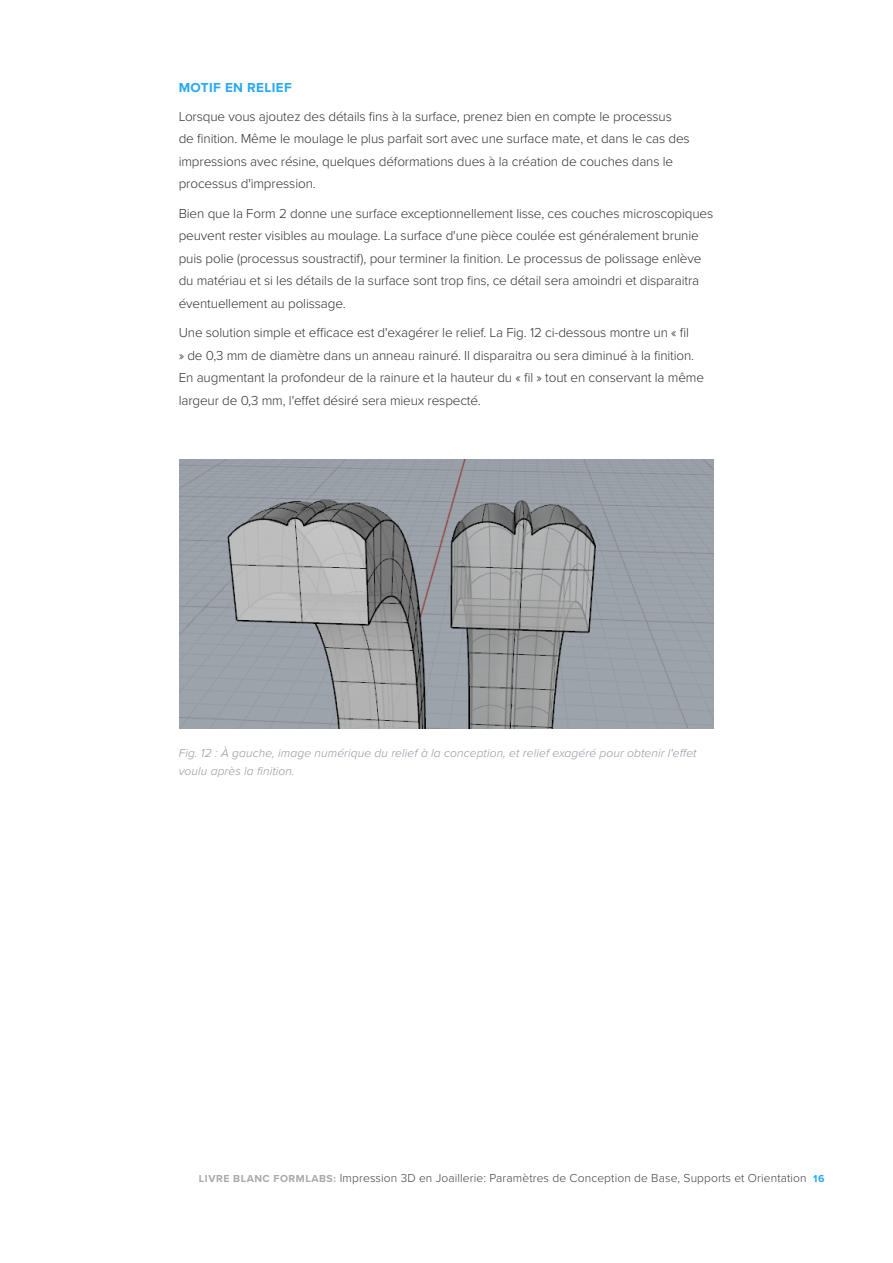
<style>
.page{position:relative;width:893px;height:1263px;background:#fff}
.page>*{position:absolute;margin:0;border:0;box-sizing:border-box;transform-origin:0 0}
.t1{font:300 13.5px/22.5px "Proxima Nova";letter-spacing:-.01em;color:#323238}
.t2{font:700 13.5px "Proxima Nova";letter-spacing:.025em;color:#26a9f2}
.t3{font:italic 300 12px/18px "Proxima Nova";letter-spacing:.01em;color:#9494a0}
.t4{font:300 12px "Proxima Nova";letter-spacing:.01em;color:#414042}
.s1{font-weight:700;font-size:10.5px;color:#a7a9ac}
.s2{font-weight:700;font-size:10.5px;color:#26a9f2}
</style>
<div class="page">
<img style="left:180px;top:459px;width:533px;height:269px">
<p class="t2" style="left:179px;top:77px;width:115px">MOTIF EN RELIEF</p>
<p class="t1" style="left:179px;top:104px;width:513px">Lorsque vous ajoutez des détails fins à la surface, prenez bien en compte le processus de finition. Même le moulage le plus parfait sort avec une surface mate, et dans le cas des impressions avec résine, quelques déformations dues à la création de couches dans le processus d'impression.</p>
<p class="t1" style="left:179px;top:201px;width:536px">Bien que la Form 2 donne une surface exceptionnellement lisse, ces couches microscopiques peuvent rester visibles au moulage. La surface d'une pièce coulée est généralement brunie puis polie (processus soustractif), pour terminer la finition. Le processus de polissage enlève du matériau et si les détails de la surface sont trop fins, ce détail sera amoindri et disparaitra éventuellement au polissage.</p>
<p class="t1" style="left:179px;top:320px;width:527px">Une solution simple et efficace est d'exagérer le relief. La Fig. 12 ci-dessous montre un « fil<br>» de 0,3 mm de diamètre dans un anneau rainuré. Il disparaitra ou sera diminué à la finition.<br>En augmentant la profondeur de la rainure et la hauteur du « fil » tout en conservant la même largeur de 0,3 mm, l'effet désiré sera mieux respecté.</p>
<p class="t3" style="left:179px;top:743px;width:519px">Fig. 12 : À gauche, image numérique du relief à la conception, et relief exagéré pour obtenir l'effet voulu après la finition.</p>
<p class="t4" style="left:199px;top:1169px;width:627px"><span class="s1">LIVRE BLANC FORMLABS:</span> Impression 3D en Joaillerie: Paramètres de Conception de Base, Supports et Orientation <span class="s2">16</span></p>
</div>
